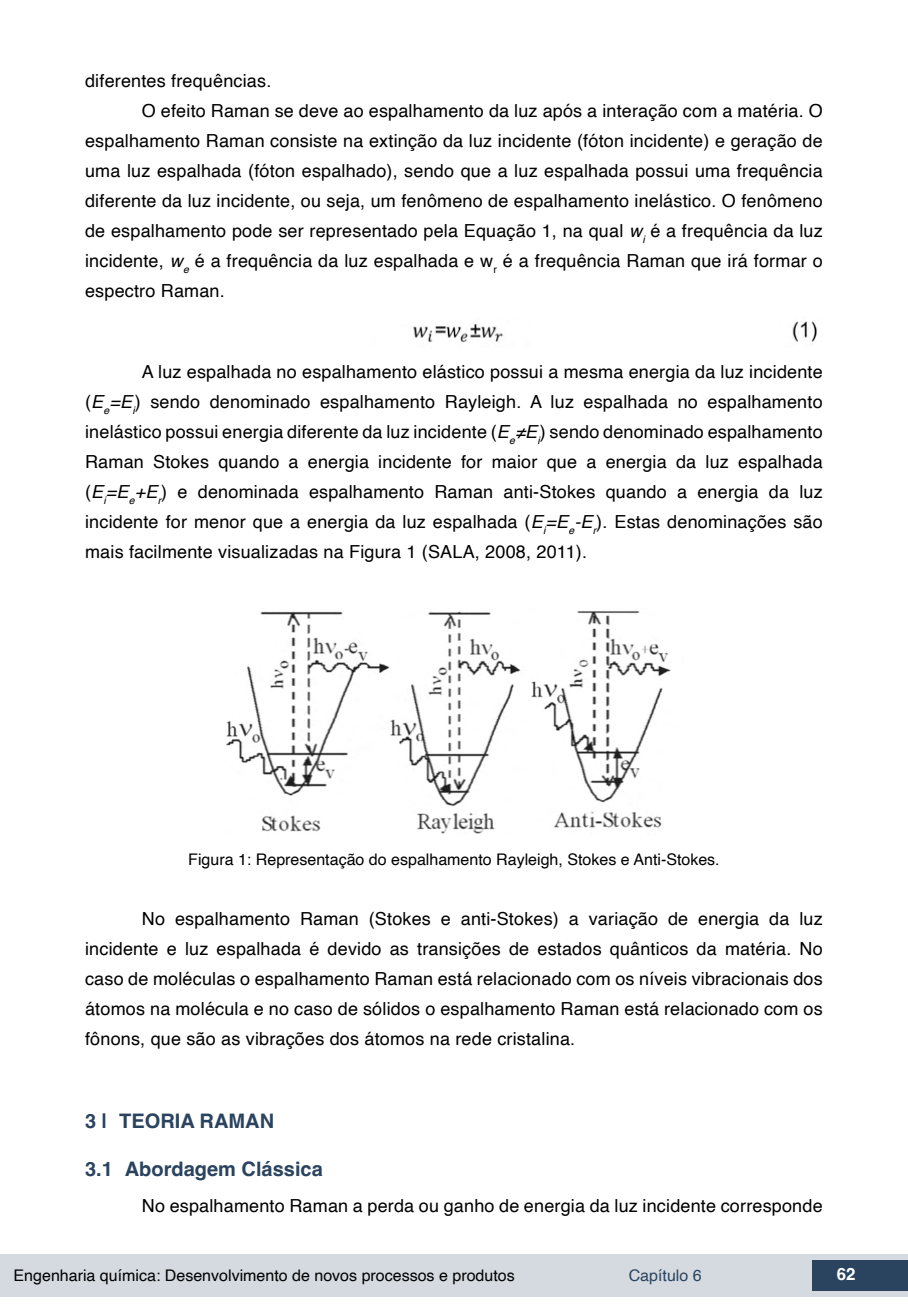
<style>
.page{position:relative;width:908px;height:1304px;background:#fff}
.page>*{position:absolute;margin:0;border:0;box-sizing:border-box;transform-origin:0 0}
.t1{font:700 20px "Helvetica";color:#2a435e}
.t2{font:18px/30px "Helvetica";letter-spacing:.01em;color:#000;text-align:justify}
.t3{font:700 16.8px "Helvetica";color:#fff}
.t4{font:16px "Helvetica";color:#000}
.t5{font:16px "Helvetica";color:#2a435e}
.s1{font-style:italic}
</style>
<div class="page">
<div style="left:0;top:1254px;width:906px;height:43px;background:#d4dadf"></div>
<div style="left:812px;top:1261px;width:95px;height:30px;background:#2a435e"></div>
<img style="left:412px;top:321px;width:405px;height:21px">
<img style="left:226px;top:611px;width:445px;height:223px">
<p class="t2" style="left:85px;top:66px;width:188px">diferentes frequências.</p>
<p class="t2" style="left:142px;top:96px;width:682px">O efeito Raman se deve ao espalhamento da luz após a interação com a matéria. O</p>
<p class="t2" style="left:85px;top:126px;width:738px">espalhamento Raman consiste na extinção da luz incidente (fóton incidente) e geração de</p>
<p class="t2" style="left:85px;top:156px;width:738px">uma luz espalhada (fóton espalhado), sendo que a luz espalhada possui uma frequência</p>
<p class="t2" style="left:85px;top:186px;width:738px">diferente da luz incidente, ou seja, um fenômeno de espalhamento inelástico. O fenômeno</p>
<p class="t2" style="left:85px;top:216px;width:738px">de espalhamento pode ser representado pela Equação 1, na qual <span class="s1">w</span><sub>i</sub> é a frequência da luz</p>
<p class="t2" style="left:85px;top:246px;width:738px">incidente, <span class="s1">w</span><sub>e</sub> é a frequência da luz espalhada e w<sub>r</sub> é a frequência Raman que irá formar o</p>
<p class="t2" style="left:85px;top:276px;width:141px">espectro Raman.</p>
<p class="t2" style="left:85px;top:357px;width:738px;text-indent:57px">A luz espalhada no espalhamento elástico possui a mesma energia da luz incidente (<span class="s1">E</span><sub>e</sub><span class="s1">=E</span><sub>i</sub>) sendo denominado espalhamento Rayleigh. A luz espalhada no espalhamento inelástico possui energia diferente da luz incidente (<span class="s1">E</span><sub>e</sub><span class="s1">≠E</span><sub>i</sub>) sendo denominado espalhamento Raman Stokes quando a energia incidente for maior que a energia da luz espalhada (<span class="s1">E</span><sub>i</sub><span class="s1">=E</span><sub>e</sub><span class="s1">+E</span><sub>r</sub>) e denominada espalhamento Raman anti-Stokes quando a energia da luz incidente for menor que a energia da luz espalhada (<span class="s1">E</span><sub>i</sub><span class="s1">=E</span><sub>e</sub><span class="s1">-E</span><sub>r</sub>). Estas denominações são mais facilmente visualizadas na Figura 1 (SALA, 2008, 2011).</p>
<p class="t4" style="left:188px;top:847px;width:532px">Figura 1: Representação do espalhamento Rayleigh, Stokes e Anti-Stokes.</p>
<p class="t2" style="left:85px;top:905px;width:738px;text-indent:57px">No espalhamento Raman (Stokes e anti-Stokes) a variação de energia da luz incidente e luz espalhada é devido as transições de estados quânticos da matéria. No caso de moléculas o espalhamento Raman está relacionado com os níveis vibracionais dos átomos na molécula e no caso de sólidos o espalhamento Raman está relacionado com os fônons, que são as vibrações dos átomos na rede cristalina.</p>
<p class="t1" style="left:85px;top:1109px;width:190px">3 | TEORIA RAMAN</p>
<p class="t1" style="left:85px;top:1157px;width:239px">3.1 Abordagem Clássica</p>
<p class="t2" style="left:142px;top:1191px;width:682px">No espalhamento Raman a perda ou ganho de energia da luz incidente corresponde</p>
<p class="t4" style="left:14px;top:1263px;width:502px">Engenharia química: Desenvolvimento de novos processos e produtos</p>
<p class="t5" style="left:628px;top:1263px;width:74px">Capítulo 6</p>
<p class="t3" style="left:836px;top:1264px;width:20px">62</p>
</div>
